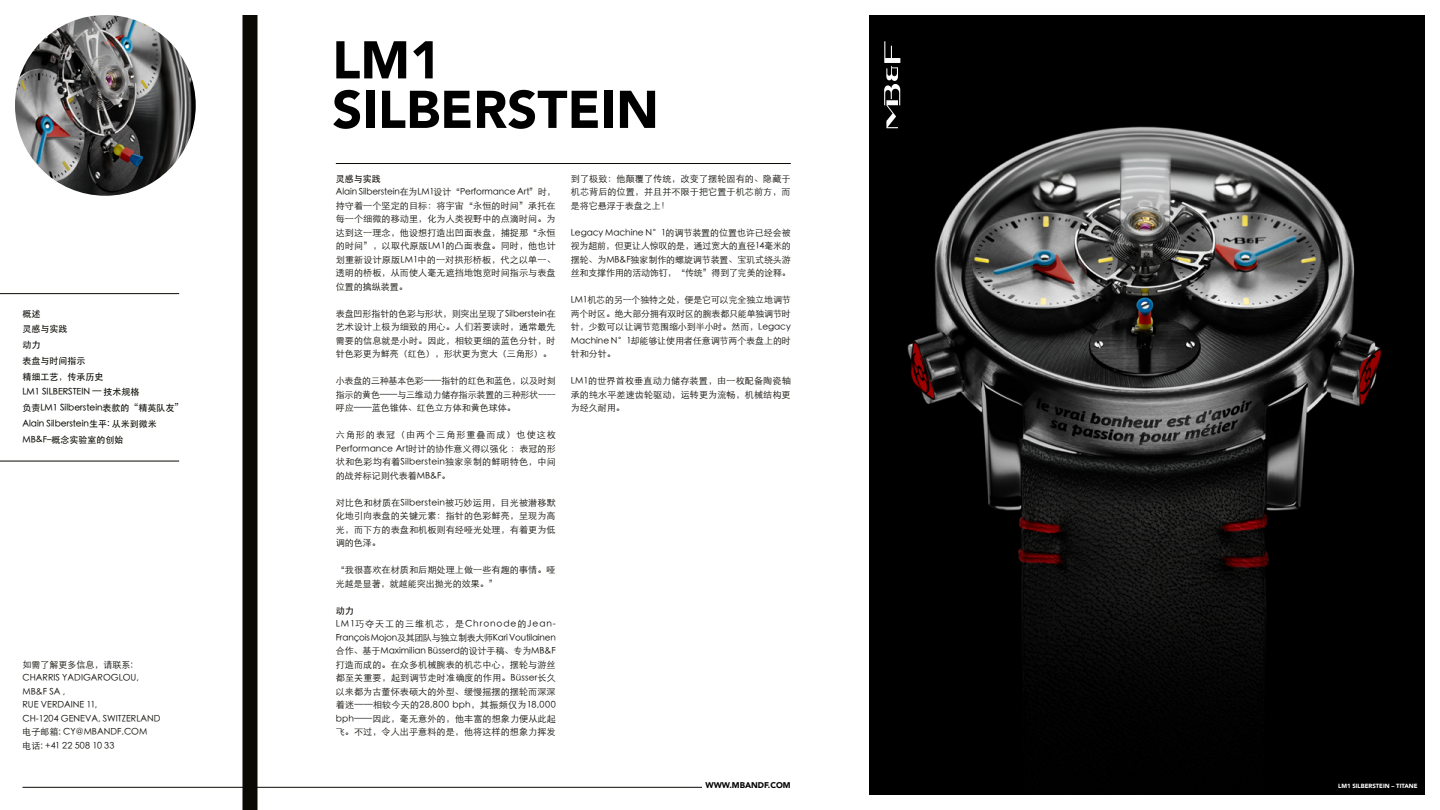
<style>
.page{position:relative;width:1440px;height:810px;background:#fff}
.page>*{position:absolute;margin:0;border:0;box-sizing:border-box;transform-origin:0 0}
.t1{font:900 52.5px/49.5px "Avenir LT Std";color:#000}
.t2{font:300 9px/13.5px "ST Heiti SC";letter-spacing:.01em;color:#0b0904;text-align:justify}
.t3{font:500 9px/15.8px "ST Heiti SC";color:#0b0904}
.t4{font:900 8.25px "Avenir LT Std";color:#000}
.t5{font:900 6px "Avenir LT Std";color:#fff}
</style>
<div class="page">
<hr style="left:22px;top:787px;width:680px;height:1px;background:#0b0904">
<hr style="left:336px;top:163px;width:455px;height:1px;background:#0b0904">
<img style="left:15px;top:15px;width:181px;height:181px;border-radius:90px">
<div style="left:242px;top:15px;width:15px;height:795px;background:#0b0904"></div>
<hr style="left:0;top:293px;width:179px;height:1px;background:#0b0904">
<hr style="left:0;top:461px;width:179px;height:1px;background:#0b0904">
<img style="left:869px;top:15px;width:556px;height:780px">
<svg style="left:884px;top:41px;width:16px;height:87px"></svg>
<p class="t3" style="left:22px;top:305px;width:163px">概述<br>灵感与实践<br>动力<br>表盘与时间指示<br>精细工艺，传承历史<br>LM1 SILBERSTEIN — 技术规格<br>负责LM1 Silberstein表款的“精英队友”<br>Alain Silberstein生平: 从米到微米<br>MB&amp;F–概念实验室的创始</p>
<p class="t2" style="left:22px;top:657px;width:140px;text-align:left">如需了解更多信息，请联系:<br>CHARRIS YADIGAROGLOU,<br>MB&amp;F SA ,<br>RUE VERDAINE 11,<br>CH-1204 GENEVA, SWITZERLAND电子邮箱: CY@MBANDF.COM<br>电话: +41 22 508 10 33</p>
<h1 class="t1" style="left:332px;top:35px;width:328px">LM1<br>SILBERSTEIN</h1>
<p class="t3" style="left:336px;top:170px;width:46px">灵感与实践</p>
<p class="t2" style="left:336px;top:184px;width:222px">Alain Silberstein在为LM1设计“Performance Art”时，持守着一个坚定的目标：将宇宙“永恒的时间”承托在每一个细微的移动里，化为人类视野中的点滴时间。为达到这一理念，他设想打造出凹面表盘，捕捉那“永恒的时间”，以取代原版LM1的凸面表盘。同时，他也计划重新设计原版LM1中的一对拱形桥板，代之以单一、透明的桥板，从而使人毫无遮挡地饱览时间指示与表盘位置的擒纵装置。</p>
<p class="t2" style="left:336px;top:306px;width:222px">表盘凹形指针的色彩与形状，则突出呈现了Silberstein在艺术设计上极为细致的用心。人们若要读时，通常最先需要的信息就是小时。因此，相较更细的蓝色分针，时针色彩更为鲜亮（红色），形状更为宽大（三角形）。</p>
<p class="t2" style="left:336px;top:373px;width:221px">小表盘的三种基本色彩——指针的红色和蓝色，以及时刻指示的黄色——与三维动力储存指示装置的三种形状一一呼应——蓝色锥体、红色立方体和黄色球体。</p>
<p class="t2" style="left:336px;top:427px;width:222px">六角形的表冠（由两个三角形重叠而成）也使这枚Performance Art时计的协作意义得以强化 ：表冠的形状和色彩均有着Silberstein独家亲制的鲜明特色，中间的战斧标记则代表着MB&amp;F。</p>
<p class="t2" style="left:336px;top:495px;width:222px">对比色和材质在Silberstein被巧妙运用，目光被潜移默化地引向表盘的关键元素：指针的色彩鲜亮，呈现为高光，而下方的表盘和机板则有经哑光处理，有着更为低调的色泽。</p>
<p class="t2" style="left:336px;top:562px;width:221px">“我很喜欢在材质和后期处理上做一些有趣的事情。哑光越是显著，就越能突出抛光的效果。”</p>
<p class="t3" style="left:336px;top:602px;width:19px">动力</p>
<p class="t2" style="left:336px;top:616px;width:222px">LM1巧夺天工的三维机芯，是Chronode的Jean-François Mojon及其团队与独立制表大师Kari Voutilainen合作、基于Maximilian Büsserd的设计手稿、专为MB&amp;F打造而成的。在众多机械腕表的机芯中心，摆轮与游丝都至关重要，起到调节走时准确度的作用。Büsser长久以来都为古董怀表硕大的外型、缓慢摇摆的摆轮而深深着迷——相较今天的28,800 bph，其振频仅为18,000 bph——因此，毫无意外的，他丰富的想象力便从此起飞。不过，令人出乎意料的是，他将这样的想象力挥发</p>
<p class="t2" style="left:571px;top:171px;width:221px">到了极致：他颠覆了传统，改变了摆轮固有的、隐藏于机芯背后的位置，并且并不限于把它置于机芯前方，而是将它悬浮于表盘之上！</p>
<p class="t2" style="left:571px;top:225px;width:222px">Legacy Machine N°1的调节装置的位置也许已经会被视为超前，但更让人惊叹的是，通过宽大的直径14毫米的摆轮、为MB&amp;F独家制作的螺旋调节装置、宝玑式绕头游丝和支撑作用的活动饰钉，“传统”得到了完美的诠释。</p>
<p class="t2" style="left:571px;top:292px;width:222px">LM1机芯的另一个独特之处，便是它可以完全独立地调节两个时区。绝大部分拥有双时区的腕表都只能单独调节时针，少数可以让调节范围缩小到半小时。然而，Legacy Machine N°1却能够让使用者任意调节两个表盘上的时针和分针。</p>
<p class="t2" style="left:571px;top:373px;width:222px">LM1的世界首枚垂直动力储存装置，由一枚配备陶瓷轴承的纯水平差速齿轮驱动，运转更为流畅，机械结构更为经久耐用。</p>
<p class="t4" style="left:705px;top:780px;width:87px">WWW.MBANDF.COM</p>
<p class="t5" style="left:1338px;top:782px;width:81px">LM1 SILBERSTEIN – TITANE</p>
</div>
